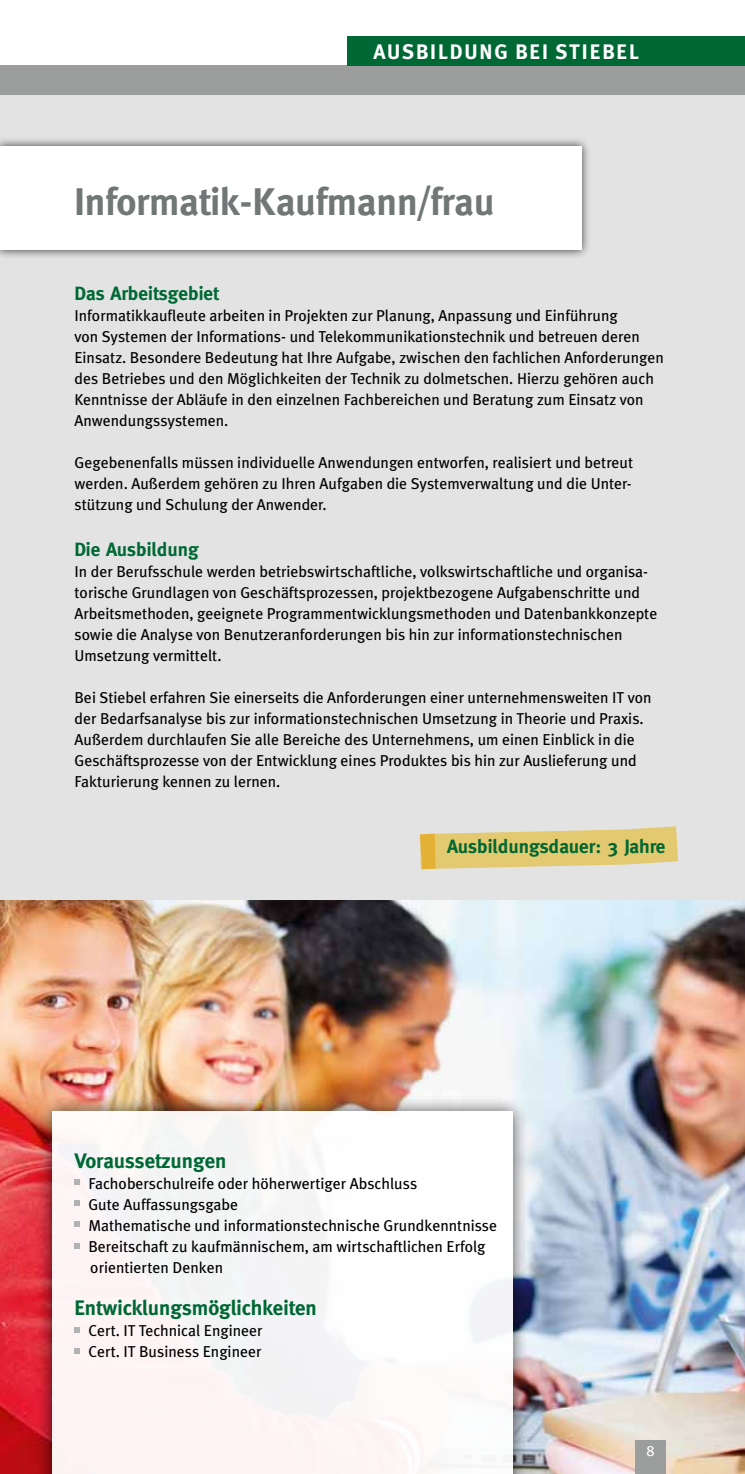
<style>
.page{position:relative;width:745px;height:1474px;background:#fff}
.page>*{position:absolute;margin:0;border:0;box-sizing:border-box;transform-origin:0 0}
.t1{font:700 38.5px "Meta";color:#717776}
.t2{font:700 21px "Meta";color:#006834}
.t3{font:700 21px "Meta Plus";letter-spacing:.065em;color:#fff}
.t4{font:700 19.25px "Meta";color:#006834}
.t5{font:15.75px/21px "Meta Plus";color:#000}
.t6{font:14.88px "Meta Plus";color:#fff}
</style>
<div class="page">
<div style="left:0;top:92px;width:744px;height:810px;background:#e3e3e3"></div>
<img style="left:0;top:900px;width:744px;height:573px">
<div style="left:35px;top:1094px;width:494px;height:379px;background:#000;opacity:.75"></div>
<div style="left:52px;top:1111px;width:460px;height:362px;background:#fdf5f6"></div>
<svg style="left:419px;top:826px;width:260px;height:44px"></svg>
<div style="left:0;top:137px;width:590px;height:123px;background:#000;opacity:.75"></div>
<div style="left:0;top:146px;width:580px;height:104px;background:#fff"></div>
<svg style="left:74px;top:1179px;width:6px;height:6px"></svg>
<svg style="left:74px;top:1200px;width:6px;height:6px"></svg>
<svg style="left:74px;top:1221px;width:6px;height:6px"></svg>
<svg style="left:74px;top:1243px;width:6px;height:5px"></svg>
<svg style="left:74px;top:1327px;width:6px;height:5px"></svg>
<svg style="left:74px;top:1348px;width:6px;height:5px"></svg>
<div style="left:0;top:65px;width:744px;height:30px;background:#9c9d9d"></div>
<div style="left:634px;top:1440px;width:31px;height:33px;background:#9c9d9d"></div>
<div style="left:347px;top:36px;width:397px;height:29px;background:#006834"></div>
<h2 class="t3" style="left:373px;top:39px;width:267px">AUSBILDUNG BEI STIEBEL</h2>
<h1 class="t1" style="left:74px;top:180px;width:421px">Informatik-Kaufmann/frau</h1>
<p class="t4" style="left:74px;top:282px;width:146px">Das Arbeitsgebiet</p>
<p class="t5" style="left:74px;top:305px;width:590px">Informatikkaufleute arbeiten in Projekten zur Planung, Anpassung und Einführung<br>von Systemen der Informations- und Telekommunikationstechnik und betreuen deren Einsatz. Besondere Bedeutung hat Ihre Aufgabe, zwischen den fachlichen Anforderungen des Betriebes und den Möglichkeiten der Technik zu dolmetschen. Hierzu gehören auch Kenntnisse der Abläufe in den einzelnen Fachbereichen und Beratung zum Einsatz von Anwendungssystemen.</p>
<p class="t5" style="left:74px;top:452px;width:560px;text-align:justify">Gegebenenfalls müssen individuelle Anwendungen entworfen, realisiert und betreut werden. Außerdem gehören zu Ihren Aufgaben die Systemverwaltung und die Unter&shy;stützung und Schulung der Anwender.</p>
<p class="t4" style="left:74px;top:538px;width:126px">Die Ausbildung</p>
<p class="t5" style="left:74px;top:560px;width:584px">In der Berufsschule werden betriebswirtschaftliche, volkswirtschaftliche und organisa&shy;torische Grundlagen von Geschäftsprozessen, projektbezogene Aufgabenschritte und Arbeitsmethoden, geeignete Programmentwicklungsmethoden und Datenbankkonzepte sowie die Analyse von Benutzeranforderungen bis hin zur informationstechnischen Umsetzung vermittelt.</p>
<p class="t5" style="left:74px;top:686px;width:578px">Bei Stiebel erfahren Sie einerseits die Anforderungen einer unternehmensweiten IT von der Bedarfsanalyse bis zur informationstechnischen Umsetzung in Theorie und Praxis.<br>Außerdem durchlaufen Sie alle Bereiche des Unternehmens, um einen Einblick in die Geschäftsprozesse von der Entwicklung eines Produktes bis hin zur Auslieferung und Fakturierung kennen zu lernen.</p>
<p class="t4" style="left:447px;top:835px;width:220px">Ausbildungsdauer: 3 Jahre</p>
<h2 class="t2" style="left:74px;top:1148px;width:153px">Voraussetzungen</h2>
<p class="t5" style="left:88px;top:1172px;width:410px">Fachoberschulreife oder höherwertiger Abschluss<br>Gute Auffassungsgabe<br>Mathematische und informationstechnische Grundkenntnisse Bereitschaft zu kaufmännischem, am wirtschaftlichen Erfolg orientierten Denken</p>
<h2 class="t2" style="left:74px;top:1295px;width:244px">Entwicklungsmöglichkeiten</h2>
<p class="t5" style="left:88px;top:1319px;width:175px">Cert. IT Technical Engineer<br>Cert. IT Business Engineer</p>
<p class="t6" style="left:646px;top:1442px;width:10px">8</p>
</div>
